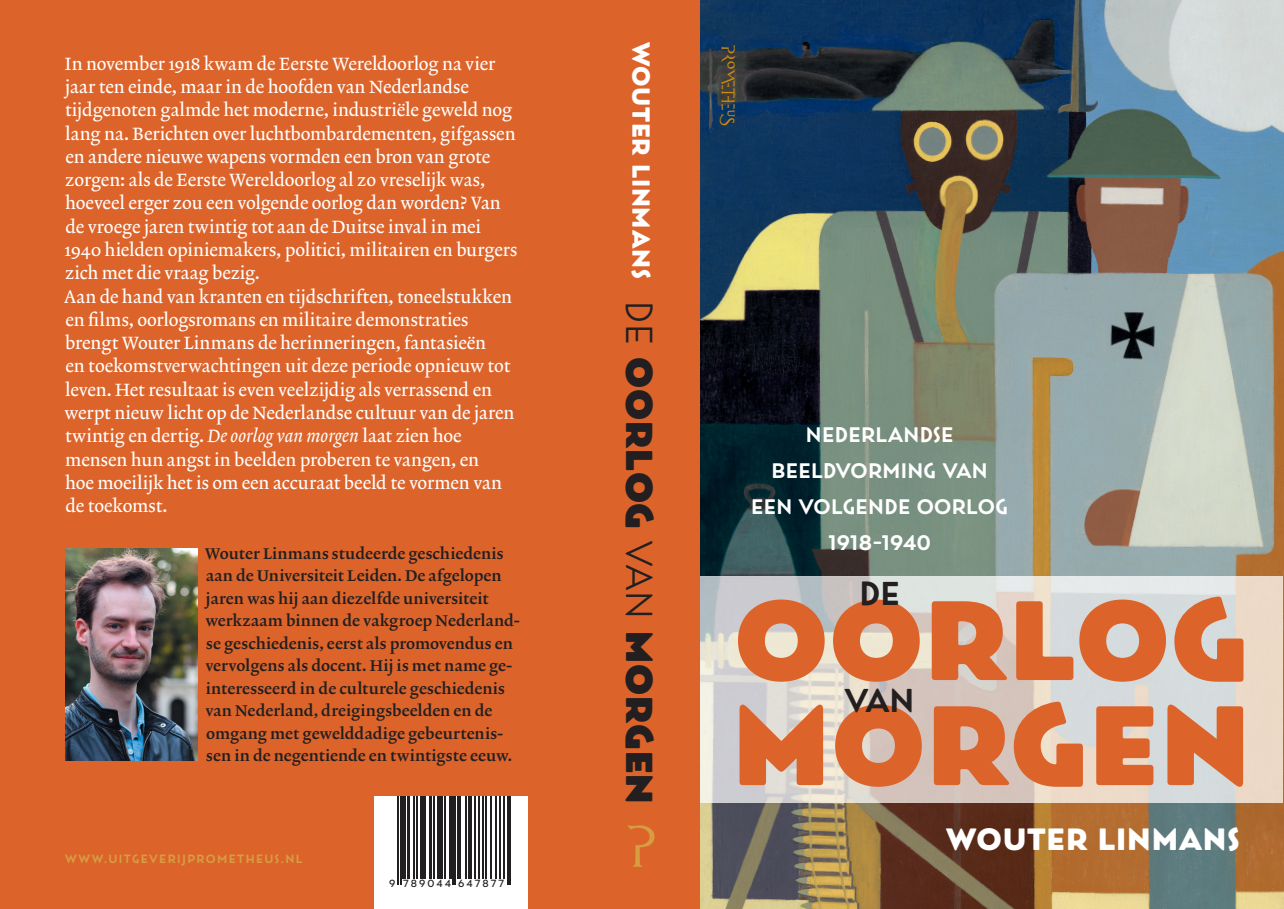
<style>
.page{position:relative;width:1284px;height:909px;background:#fff}
.page>*{position:absolute;margin:0;border:0;box-sizing:border-box;transform-origin:0 0}
.t1{font:900 112.5px/105px "Posterama 1933";letter-spacing:.02em;color:#dc642b}
.t2{font:600 33px "Posterama 1933";color:#231f20}
.t3{font:700 30.75px "Posterama 1933";letter-spacing:.03em;color:#fff}
.t4{font:700 24.75px "Posterama 1933";letter-spacing:.03em;color:#fff}
.t5{font:600 21px/36px "Posterama 1933";letter-spacing:.015em;color:#fff;text-align:center}
.t6{font:18px/23.2px "Lexicon No 2 Roman A";letter-spacing:-.005em;color:#fff}
.t7{font:16.5px "Prometheus";color:#ce8911}
.t8{font:15.75px/22.5px "Lexicon No 2 Roman C";letter-spacing:.005em;color:#231f20}
.t9{font:600 12px "Posterama 1933";letter-spacing:.12em;color:#d79d41}
.t10{font:10.35px "Posterama 1933";letter-spacing:.2em;color:#231f20}
.s1{font-family:"Lexicon No 2 Italic A"}
.s2{font-weight:300;font-size:37.5px;color:#231f20}
.s3{font-weight:900;font-size:37.5px;color:#231f20}
</style>
<div class="page">
<img style="left:699px;top:0;width:584px;height:908px">
<img style="left:699px;top:576px;width:437px;height:226px">
<img style="left:1136px;top:576px;width:146px;height:226px">
<div style="left:0;top:0;width:699px;height:908px;background:#dc642b"></div>
<img style="left:627px;top:825px;width:28px;height:42px">
<div style="left:374px;top:795px;width:153px;height:113px;background:#fff"></div>
<hr style="left:397px;top:795px;width:2px;height:89px;background:#231f20">
<hr style="left:400px;top:795px;width:1px;height:89px;background:#231f20">
<hr style="left:402px;top:795px;width:4px;height:83px;background:#231f20">
<hr style="left:407px;top:795px;width:2px;height:83px;background:#231f20">
<hr style="left:413px;top:795px;width:1px;height:83px;background:#231f20">
<hr style="left:416px;top:795px;width:2px;height:83px;background:#231f20">
<hr style="left:420px;top:795px;width:1px;height:83px;background:#231f20">
<hr style="left:422px;top:795px;width:4px;height:83px;background:#231f20">
<hr style="left:430px;top:795px;width:2px;height:83px;background:#231f20">
<hr style="left:433px;top:795px;width:1px;height:83px;background:#231f20">
<hr style="left:437px;top:795px;width:3px;height:83px;background:#231f20">
<hr style="left:441px;top:795px;width:2px;height:83px;background:#231f20">
<hr style="left:444px;top:795px;width:1px;height:83px;background:#231f20">
<hr style="left:449px;top:795px;width:2px;height:83px;background:#231f20">
<hr style="left:452px;top:795px;width:1px;height:89px;background:#231f20">
<hr style="left:455px;top:795px;width:1px;height:89px;background:#231f20">
<hr style="left:457px;top:795px;width:1px;height:83px;background:#231f20">
<hr style="left:459px;top:795px;width:2px;height:83px;background:#231f20">
<hr style="left:465px;top:795px;width:1px;height:83px;background:#231f20">
<hr style="left:468px;top:795px;width:3px;height:83px;background:#231f20">
<hr style="left:474px;top:795px;width:1px;height:83px;background:#231f20">
<hr style="left:478px;top:795px;width:2px;height:83px;background:#231f20">
<hr style="left:482px;top:795px;width:1px;height:83px;background:#231f20">
<hr style="left:486px;top:795px;width:1px;height:83px;background:#231f20">
<hr style="left:490px;top:795px;width:1px;height:83px;background:#231f20">
<hr style="left:495px;top:795px;width:1px;height:83px;background:#231f20">
<hr style="left:499px;top:795px;width:1px;height:83px;background:#231f20">
<hr style="left:503px;top:795px;width:2px;height:83px;background:#231f20">
<hr style="left:507px;top:795px;width:1px;height:89px;background:#231f20">
<hr style="left:509px;top:795px;width:2px;height:89px;background:#231f20">
<img style="left:65px;top:548px;width:133px;height:212px">
<p class="t6" style="left:64px;top:51px;width:455px">In november 1918 kwam de Eerste Wereldoorlog na vier jaar ten einde, maar in de hoofden van Nederlandse tijdgenoten galmde het moderne, industriële geweld nog lang na. Berichten over luchtbombardementen, gifgassen en andere nieuwe wapens vormden een bron van grote zorgen: als de Eerste Wereldoorlog al zo vreselijk was, hoeveel erger zou een volgende oorlog dan worden? Van de vroege jaren twintig tot aan de Duitse inval in mei 1940 hielden opiniemakers, politici, militairen en burgers zich met die vraag bezig.<br>Aan de hand van kranten en tijdschriften, toneelstukken en films, oorlogsromans en militaire demonstraties brengt Wouter Linmans de herinneringen, fantasieën<br>en toekomstverwachtingen uit deze periode opnieuw tot leven. Het resultaat is even veelzijdig als verrassend en werpt nieuw licht op de Nederlandse cultuur van de jaren twintig en dertig. <span class="s1">De oorlog van morgen</span> laat zien hoe mensen hun angst in beelden proberen te vangen, en<br>hoe moeilijk het is om een accuraat beeld te vormen van de toekomst.</p>
<p class="t8" style="left:205px;top:541px;width:316px">Wouter Linmans studeerde geschiedenis aan de Universiteit Leiden. De afgelopen jaren was hij aan diezelfde universiteit werkzaam binnen de vakgroep Nederland&shy;se geschiedenis, eerst als promovendus en vervolgens als docent. Hij is met name ge&shy;interesseerd in de culturele geschiedenis van Nederland, dreigingsbeelden en de omgang met gewelddadige gebeurtenis&shy;sen in de negentiende en twintigste eeuw.</p>
<p class="t9" style="left:65px;top:850px;width:239px">WWW.UITGEVERIJPROMETHEUS.NL</p>
<p class="t10" style="left:389px;top:876px;width:116px">9 789044 647877</p>
<h3 class="t4" style="left:658px;top:42px;width:763px;rotate:90deg">WOUTER LINMANS <span class="s2">DE</span> <span class="s3">OORLOG</span> <span class="s2">VAN</span> <span class="s3">MORGEN</span></h3>
<p class="t7" style="left:735px;top:44px;width:81px;rotate:90deg">p</p>
<p class="t5" style="left:751px;top:416px;width:258px">NEDERLANDSE<br>BEELDVORMING VAN<br>EEN VOLGENDE OORLOG<br>1918-1940</p>
<h2 class="t2" style="left:859px;top:571px;width:41px">DE</h2>
<h1 class="t1" style="left:733px;top:582px;width:517px">OORLOG<br>MORGEN</h1>
<h2 class="t2" style="left:844px;top:677px;width:71px">VAN</h2>
<h3 class="t3" style="left:946px;top:816px;width:295px">WOUTER LINMANS</h3>
</div>
